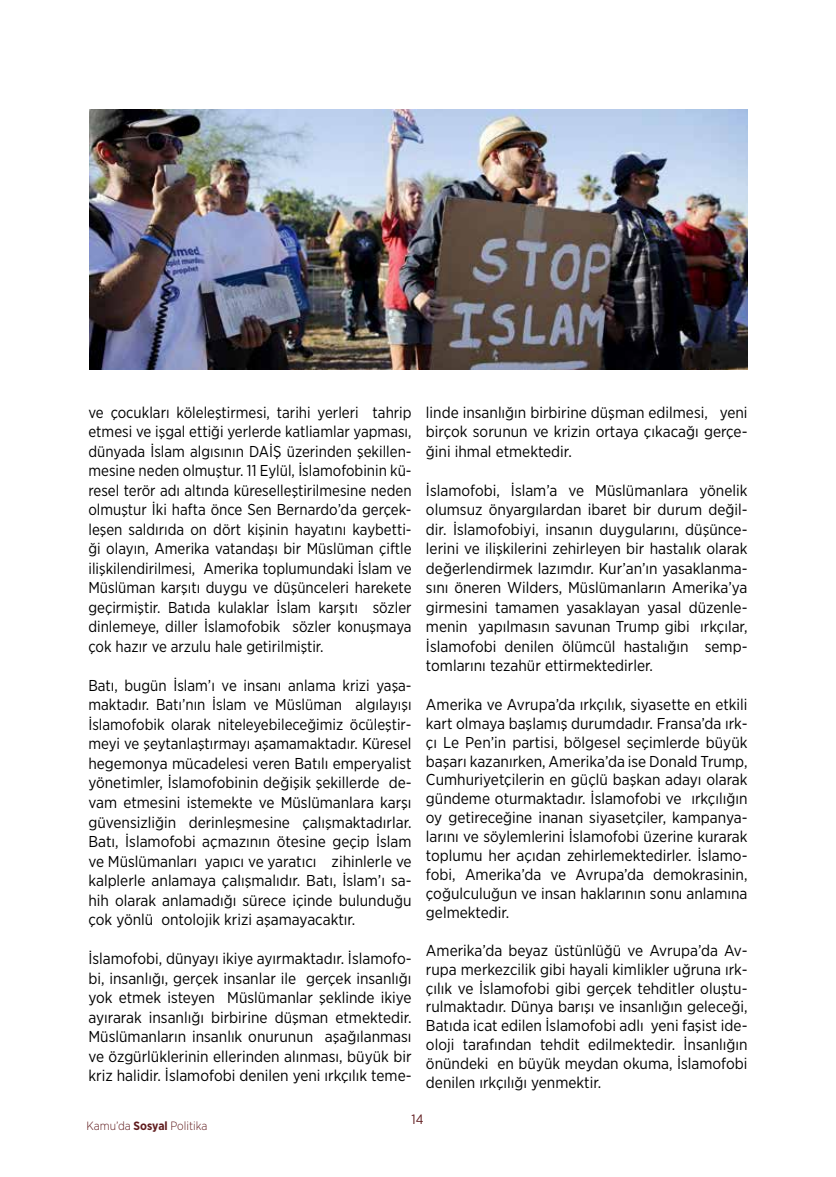
<style>
.page{position:relative;width:836px;height:1177px;background:#fff}
.page>*{position:absolute;margin:0;border:0;box-sizing:border-box;transform-origin:0 0}
.t1{font:15.75px/19.5px "Gotham Narrow";color:#000;text-align:justify}
.t2{font:13.5px "Gotham Narrow";color:#601b1e}
.t3{font:300 12px "Gotham Narrow";color:#601c1e}
.s1{font-weight:700}
</style>
<div class="page">
<img style="left:90px;top:110px;width:657px;height:260px">
<p class="t1" style="left:88px;top:402px;width:325px">ve çocukları köleleştirmesi, tarihi yerleri tahrip etmesi ve işgal ettiği yerlerde katliamlar yapması, dünyada İslam algısının DAİŞ üzerinden şekillen&shy;mesine neden olmuştur. 11 Eylül, İslamofobinin kü&shy;resel terör adı altında küreselleştirilmesine neden olmuştur İki hafta önce Sen Bernardo’da gerçek&shy;leşen saldırıda on dört kişinin hayatını kaybetti&shy;ği olayın, Amerika vatandaşı bir Müslüman çiftle ilişkilendirilmesi, Amerika toplumundaki İslam ve Müslüman karşıtı duygu ve düşünceleri harekete geçirmiştir. Batıda kulaklar İslam karşıtı sözler dinlemeye, diller İslamofobik sözler konuşmaya çok hazır ve arzulu hale getirilmiştir.</p>
<p class="t1" style="left:88px;top:675px;width:325px">Batı, bugün İslam’ı ve insanı anlama krizi yaşa&shy;maktadır. Batı’nın İslam ve Müslüman algılayışı İslamofobik olarak niteleyebileceğimiz öcüleştir&shy;meyi ve şeytanlaştırmayı aşamamaktadır. Küresel hegemonya mücadelesi veren Batılı emperyalist yönetimler, İslamofobinin değişik şekillerde de&shy;vam etmesini istemekte ve Müslümanlara karşı güvensizliğin derinleşmesine çalışmaktadırlar.<br>Batı, İslamofobi açmazının ötesine geçip İslam ve Müslümanları yapıcı ve yaratıcı zihinlerle ve kalplerle anlamaya çalışmalıdır. Batı, İslam’ı sa&shy;hih olarak anlamadığı sürece içinde bulunduğu çok yönlü ontolojik krizi aşamayacaktır.</p>
<p class="t1" style="left:88px;top:948px;width:325px">İslamofobi, dünyayı ikiye ayırmaktadır. İslamofo&shy;bi, insanlığı, gerçek insanlar ile gerçek insanlığı yok etmek isteyen Müslümanlar şeklinde ikiye ayırarak insanlığı birbirine düşman etmektedir.<br>Müslümanların insanlık onurunun aşağılanması ve özgürlüklerinin ellerinden alınması, büyük bir kriz halidir. İslamofobi denilen yeni ırkçılık teme-</p>
<p class="t1" style="left:426px;top:402px;width:323px">linde insanlığın birbirine düşman edilmesi, yeni birçok sorunun ve krizin ortaya çıkacağı gerçe&shy;ğini ihmal etmektedir.</p>
<p class="t1" style="left:426px;top:480px;width:323px">İslamofobi, İslam’a ve Müslümanlara yönelik olumsuz önyargılardan ibaret bir durum değil&shy;dir. İslamofobiyi, insanın duygularını, düşünce&shy;lerini ve ilişkilerini zehirleyen bir hastalık olarak değerlendirmek lazımdır. Kur’an’ın yasaklanma&shy;sını öneren Wilders, Müslümanların Amerika’ya girmesini tamamen yasaklayan yasal düzenle&shy;menin yapılmasın savunan Trump gibi ırkçılar, İslamofobi denilen ölümcül hastalığın semp&shy;tomlarını tezahür ettirmektedirler.</p>
<p class="t1" style="left:426px;top:694px;width:323px;line-height:18.9px">Amerika ve Avrupa’da ırkçılık, siyasette en etkili kart olmaya başlamış durumdadır. Fransa’da ırk&shy;çı Le Pen’in partisi, bölgesel seçimlerde büyük başarı kazanırken, Amerika’da ise Donald Trump, Cumhuriyetçilerin en güçlü başkan adayı olarak gündeme oturmaktadır. İslamofobi ve ırkçılığın oy getireceğine inanan siyasetçiler, kampanya&shy;larını ve söylemlerini İslamofobi üzerine kurarak toplumu her açıdan zehirlemektedirler. İslamo&shy;fobi, Amerika’da ve Avrupa’da demokrasinin, çoğulculuğun ve insan haklarının sonu anlamına gelmektedir.</p>
<p class="t1" style="left:426px;top:940px;width:323px;line-height:18.9px">Amerika’da beyaz üstünlüğü ve Avrupa’da Av&shy;rupa merkezcilik gibi hayali kimlikler uğruna ırk&shy;çılık ve İslamofobi gibi gerçek tehditler oluştu&shy;rulmaktadır. Dünya barışı ve insanlığın geleceği, Batıda icat edilen İslamofobi adlı yeni faşist ide&shy;oloji tarafından tehdit edilmektedir. İnsanlığın önündeki en büyük meydan okuma, İslamofobi denilen ırkçılığı yenmektir.</p>
<p class="t3" style="left:87px;top:1117px;width:122px">Kamu’da <span class="s1">Sosyal</span> Politika</p>
<p class="t2" style="left:412px;top:1110px;width:14px">14</p>
</div>
